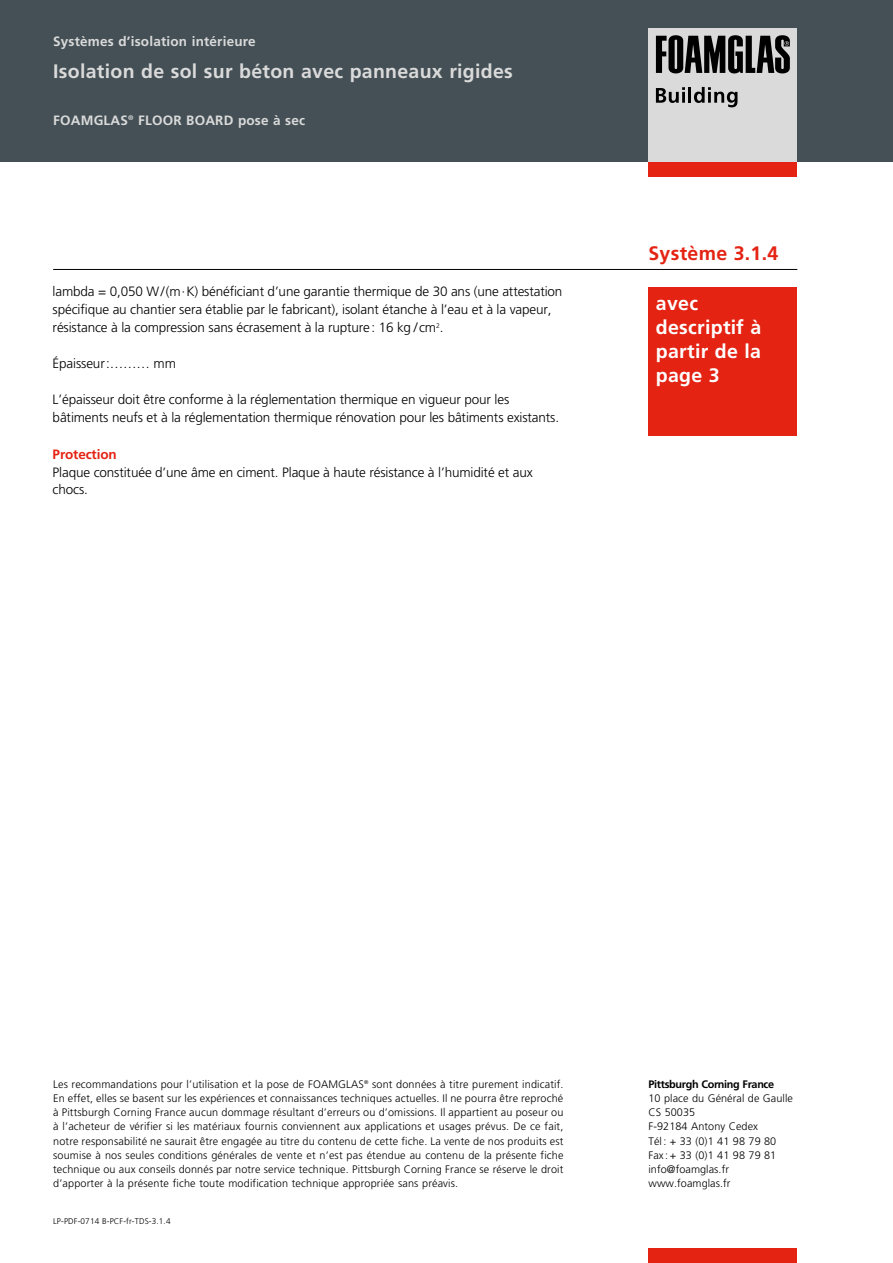
<style>
.page{position:relative;width:893px;height:1263px;background:#fff}
.page>*{position:absolute;margin:0;border:0;box-sizing:border-box;transform-origin:0 0}
.t1{font:700 19.5px "Frutiger LT Pro";letter-spacing:.015em;color:#dadada}
.t2{font:700 19.5px/24px "Frutiger LT Pro";letter-spacing:.015em;color:#fff}
.t3{font:700 19.5px "Frutiger LT Std";letter-spacing:.015em;color:#e42313}
.t4{font:300 13.5px/18px "Frutiger LT Pro";letter-spacing:-.01em;color:#000}
.t5{font:700 13.5px "Frutiger LT Pro";letter-spacing:.015em;color:#dadada}
.t6{font:700 13.5px "Frutiger LT Pro";letter-spacing:-.01em;color:#e42313}
.t7{font:300 10.8px/14.2px "Frutiger LT Pro";letter-spacing:.005em;color:#000}
.t8{font:700 10.8px "Frutiger LT Pro";letter-spacing:-.03em;color:#000}
.t9{font:300 8.25px "Frutiger LT Pro";letter-spacing:.015em;color:#000}
</style>
<div class="page">
<div style="left:0;top:0;width:893px;height:162px;background:#445055"></div>
<div style="left:648px;top:28px;width:149px;height:134px;background:#dadada"></div>
<div style="left:648px;top:162px;width:149px;height:15px;background:#e42313"></div>
<svg style="left:656px;top:35px;width:134px;height:38px"></svg>
<svg style="left:656px;top:87px;width:29px;height:16px"></svg>
<hr style="left:688px;top:87px;width:3px;height:16px;background:#000">
<svg style="left:694px;top:87px;width:43px;height:20px"></svg>
<div style="left:648px;top:1248px;width:149px;height:15px;background:#e42313"></div>
<div style="left:648px;top:287px;width:149px;height:149px;background:#e42313"></div>
<hr style="left:53px;top:269px;width:744px;height:1px;background:#000">
<p class="t5" style="left:53px;top:34px;width:204px">Systèmes d’isolation intérieure</p>
<h1 class="t1" style="left:53px;top:60px;width:461px">Isolation de sol sur béton avec panneaux rigides</h1>
<p class="t5" style="left:53px;top:113px;width:253px">FOAMGLAS<sup>®</sup> FLOOR BOARD pose à sec</p>
<p class="t4" style="left:53px;top:283px;width:511px">lambda = 0,050 W/(m⋅K) bénéficiant d’une garantie thermique de 30 ans (une attestation spécifique au chantier sera établie par le fabricant), isolant étanche à l’eau et à la vapeur, résistance à la compression sans écrasement à la rupture: 16 kg /cm<sup>2</sup>.</p>
<p class="t4" style="left:53px;top:355px;width:125px">Épaisseur:……… mm</p>
<p class="t4" style="left:53px;top:391px;width:508px">L’épaisseur doit être conforme à la réglementation thermique en vigueur pour les bâtiments neufs et à la réglementation thermique rénovation pour les bâtiments existants.</p>
<p class="t6" style="left:53px;top:446px;width:66px">Protection</p>
<p class="t4" style="left:53px;top:463px;width:482px">Plaque constituée d’une âme en ciment. Plaque à haute résistance à l’humidité et aux chocs.</p>
<h1 class="t3" style="left:648px;top:242px;width:131px">Système 3.1.4</h1>
<h1 class="t2" style="left:656px;top:291px;width:107px">avec descriptif à partir de la page 3</h1>
<p class="t7" style="left:53px;top:1077px;width:512px;text-align:justify">Les recommandations pour l’utilisation et la pose de FOAMGLAS<sup>®</sup> sont données à titre purement indicatif.<br>En effet, elles se basent sur les expériences et connaissances techniques actuelles. Il ne pourra être reproché à Pittsburgh Corning France aucun dommage résultant d’erreurs ou d’omissions. Il appartient au poseur ou à l’acheteur de vérifier si les matériaux fournis conviennent aux applications et usages prévus. De ce fait, notre responsabilité ne saurait être engagée au titre du contenu de cette fiche. La vente de nos produits est soumise à nos seules conditions générales de vente et n’est pas étendue au contenu de la présente fiche technique ou aux conseils donnés par notre service technique. Pittsburgh Corning France se réserve le droit d’apporter à la présente fiche toute modification technique appropriée sans préavis.</p>
<p class="t9" style="left:53px;top:1216px;width:119px">LP-PDF-0714 B-PCF-fr-TDS-3.1.4</p>
<p class="t8" style="left:648px;top:1077px;width:127px">Pittsburgh Corning France</p>
<p class="t7" style="left:648px;top:1091px;width:146px">10 place du Général de Gaulle<br>CS 50035<br>F-92184 Antony Cedex<br>Tél: + 33 (0)1 41 98 79 80<br>Fax :+ 33 (0)1 41 98 79 81 info@foamglas.fr www.foamglas.fr</p>
</div>
